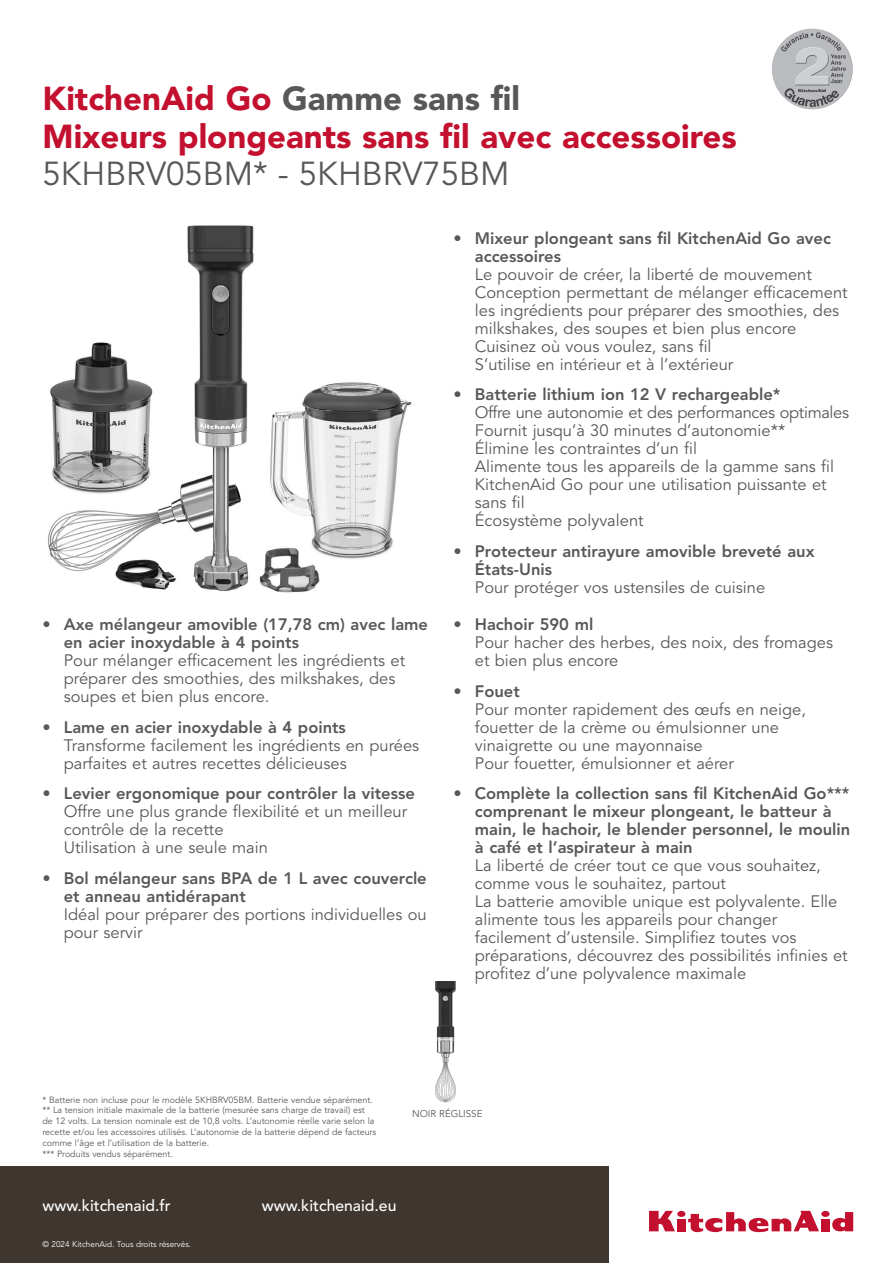
<style>
.page{position:relative;width:893px;height:1263px;background:#fff}
.page>*{position:absolute;margin:0;border:0;box-sizing:border-box;transform-origin:0 0}
.Titre_Produit_22{font:900 33px "Avenir LT Std";color:#c3102f}
.Titre_Produit_22-2{font:33px "Avenir LT Std";color:#57585a}
.TexteBenefit{font:16.5px/18px "Avenir LT Std";color:#57585a}
.Texte_Feature{font:800 16.5px/18px "Avenir LT Std";color:#57585a}
.TexteBenefit-2{font:16.5px "Avenir LT Std";letter-spacing:-.02em;color:#57585a}
.WWW{font:500 15.75px "Avenir LT Std";color:#fff}
.t1{font:9.75px "Avenir LT Std";color:#57585a}
.t2{font:9px/10.8px "Avenir LT Std";color:#57585a}
.Année{font:8.25px "Avenir LT Std";color:#fff}
.s1{color:#57585a}
</style>
<div class="page">
<img style="left:48px;top:225px;width:364px;height:368px">
<div style="left:0;top:1166px;width:609px;height:97px;background:#3f3630"></div>
<div style="left:677px;top:1219px;width:8px;height:12px;background:#c3102f"></div>
<div style="left:677px;top:1211px;width:8px;height:6px;background:#c3102f;border-radius:50%"></div>
<div style="left:821px;top:1219px;width:8px;height:12px;background:#c3102f"></div>
<div style="left:821px;top:1211px;width:8px;height:6px;background:#c3102f;border-radius:50%"></div>
<svg style="left:649px;top:1211px;width:26px;height:20px"></svg>
<svg style="left:688px;top:1211px;width:131px;height:21px"></svg>
<svg style="left:832px;top:1212px;width:21px;height:19px"></svg>
<img style="left:435px;top:981px;width:21px;height:122px">
<img style="left:772px;top:28px;width:81px;height:81px;border-radius:40px">
<p class="Titre_Produit_22" style="left:43px;top:79px;width:479px">KitchenAid Go <span class="s1">Gamme sans fil</span></p>
<p class="Titre_Produit_22" style="left:43px;top:116px;width:696px">Mixeurs plongeants sans fil avec accessoires</p>
<p class="Titre_Produit_22-2" style="left:43px;top:155px;width:468px">5KHBRV05BM* - 5KHBRV75BM</p>
<p class="Texte_Feature" style="left:64px;top:615px;width:366px;text-indent:-21px">• Axe mélangeur amovible (17,78 cm) avec lame en acier inoxydable à 4 points</p>
<p class="TexteBenefit" style="left:64px;top:652px;width:343px">Pour mélanger efficacement les ingrédients et préparer des smoothies, des milkshakes, des soupes et bien plus encore.</p>
<p class="Texte_Feature" style="left:43px;top:718px;width:305px">• Lame en acier inoxydable à 4 points</p>
<p class="TexteBenefit" style="left:64px;top:736px;width:357px">Transforme facilement les ingrédients en purées parfaites et autres recettes délicieuses</p>
<p class="Texte_Feature" style="left:43px;top:785px;width:374px">• Levier ergonomique pour contrôler la vitesse</p>
<p class="TexteBenefit" style="left:64px;top:803px;width:345px">Offre une plus grande flexibilité et un meilleur contrôle de la recette</p>
<p class="TexteBenefit" style="left:64px;top:839px;width:206px">Utilisation à une seule main</p>
<p class="Texte_Feature" style="left:64px;top:869px;width:364px;text-indent:-21px">• Bol mélangeur sans BPA de 1 L avec couvercle et anneau antidérapant</p>
<p class="TexteBenefit" style="left:64px;top:906px;width:364px">Idéal pour préparer des portions individuelles ou pour servir</p>
<p class="Texte_Feature" style="left:475px;top:229px;width:358px;text-indent:-21px">• Mixeur plongeant sans fil KitchenAid Go avec accessoires</p>
<p class="TexteBenefit" style="left:475px;top:265px;width:338px">Le pouvoir de créer, la liberté de mouvement</p>
<p class="TexteBenefit" style="left:475px;top:283px;width:374px">Conception permettant de mélanger efficacement les ingrédients pour préparer des smoothies, des milkshakes, des soupes et bien plus encore</p>
<p class="TexteBenefit" style="left:475px;top:337px;width:238px">Cuisinez où vous voulez, sans fil</p>
<p class="TexteBenefit" style="left:475px;top:355px;width:260px">S’utilise en intérieur et à l’extérieur</p>
<p class="Texte_Feature" style="left:454px;top:386px;width:328px">• Batterie lithium ion 12 V rechargeable*</p>
<p class="TexteBenefit-2" style="left:475px;top:403px;width:376px">Offre une autonomie et des performances optimales</p>
<p class="TexteBenefit" style="left:475px;top:422px;width:312px">Fournit jusqu’à 30 minutes d’autonomie**</p>
<p class="TexteBenefit" style="left:475px;top:440px;width:224px">Élimine les contraintes d’un fil</p>
<p class="TexteBenefit" style="left:475px;top:458px;width:361px">Alimente tous les appareils de la gamme sans fil<br>KitchenAid Go pour une utilisation puissante et sans fil</p>
<p class="TexteBenefit" style="left:475px;top:512px;width:170px">Écosystème polyvalent</p>
<p class="Texte_Feature" style="left:475px;top:542px;width:341px;text-indent:-21px">• Protecteur antirayure amovible breveté aux<br>États-Unis</p>
<p class="TexteBenefit" style="left:475px;top:579px;width:292px">Pour protéger vos ustensiles de cuisine</p>
<p class="Texte_Feature" style="left:454px;top:615px;width:141px">• Hachoir 590 ml</p>
<p class="TexteBenefit" style="left:475px;top:634px;width:360px">Pour hacher des herbes, des noix, des fromages et bien plus encore</p>
<p class="Texte_Feature" style="left:454px;top:682px;width:68px">• Fouet</p>
<p class="TexteBenefit" style="left:475px;top:700px;width:333px">Pour monter rapidement des œufs en neige, fouetter de la crème ou émulsionner une vinaigrette ou une mayonnaise<br>Pour fouetter, émulsionner et aérer</p>
<p class="Texte_Feature" style="left:475px;top:785px;width:377px;text-indent:-21px">• Complète la collection sans fil KitchenAid Go*** comprenant le mixeur plongeant, le batteur à main, le hachoir, le blender personnel, le moulin à café et l’aspirateur à main</p>
<p class="TexteBenefit" style="left:475px;top:857px;width:347px">La liberté de créer tout ce que vous souhaitez, comme vous le souhaitez, partout</p>
<p class="TexteBenefit" style="left:475px;top:893px;width:374px">La batterie amovible unique est polyvalente. Elle alimente tous les appareils pour changer facilement d’ustensile. Simplifiez toutes vos préparations, découvrez des possibilités infinies et profitez d’une polyvalence maximale</p>
<p class="t2" style="left:43px;top:1094px;width:332px">* Batterie non incluse pour le modèle 5KHBRV05BM. Batterie vendue séparément.</p>
<p class="t2" style="left:43px;top:1105px;width:335px">** La tension initiale maximale de la batterie (mesurée sans charge de travail) est de 12 volts. La tension nominale est de 10,8 volts. L’autonomie réelle varie selon la recette et/ou les accessoires utilisés. L’autonomie de la batterie dépend de facteurs comme l’âge et l’utilisation de la batterie.</p>
<p class="t2" style="left:43px;top:1148px;width:132px">*** Produits vendus séparément.</p>
<p class="WWW" style="left:43px;top:1196px;width:130px">www.kitchenaid.fr</p>
<p class="WWW" style="left:262px;top:1196px;width:136px">www.kitchenaid.eu</p>
<p class="Année" style="left:43px;top:1239px;width:150px">© 2024 KitchenAid. Tous droits réservés.</p>
<p class="t1" style="left:412px;top:1108px;width:72px">NOIR RÉGLISSE</p>
</div>
